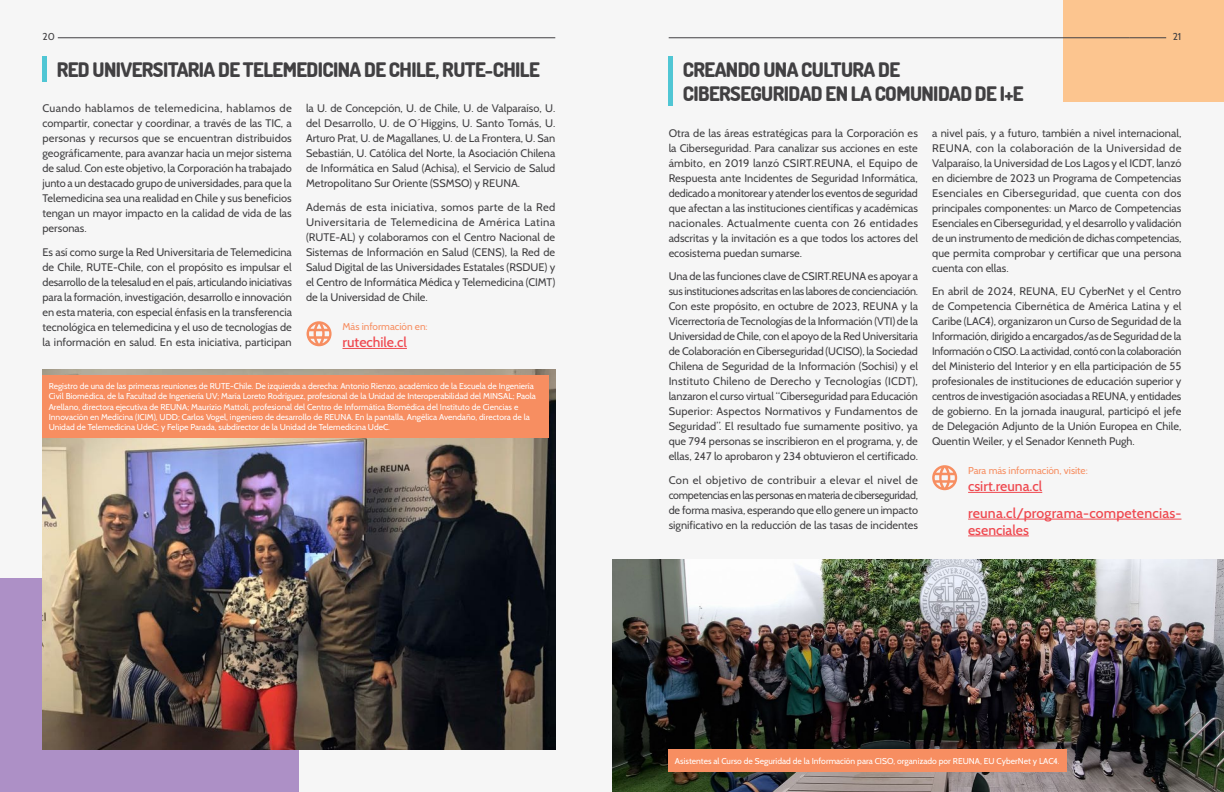
<style>
.page{position:relative;width:1224px;height:792px;background:#f6f6f6}
.page>*{position:absolute;margin:0;border:0;box-sizing:border-box;transform-origin:0 0}
.t1{font:800 20px/24px "Dosis";letter-spacing:-.03em;color:#414042}
.t2{font:500 14px/26.7px "Cabin";color:#ef484f}
.t3{font:11px/15px "Cabin";color:#414042;text-align:justify}
.t4{font:10px "Cabin";color:#f78e61}
.t5{font:10px "Cabin";color:#414042}
.t6{font:8.5px/10.2px "Cabin";color:#fff}
</style>
<div class="page">
<div style="left:0;top:579px;width:299px;height:213px;background:#ad90c6"></div>
<div style="left:1064px;top:0;width:160px;height:101px;background:#fcc58f"></div>
<img style="left:612px;top:560px;width:612px;height:232px">
<img style="left:43px;top:370px;width:512px;height:379px">
<div style="left:43px;top:375px;width:506px;height:63px;background:#f78e61"></div>
<div style="left:669px;top:749px;width:398px;height:23px;background:#f78e61"></div>
<hr style="left:669px;top:56px;width:4px;height:50px;background:#50c6d4">
<hr style="left:43px;top:56px;width:4px;height:25px;background:#50c6d4">
<svg style="left:932px;top:465px;width:25px;height:25px"></svg>
<svg style="left:307px;top:321px;width:25px;height:25px"></svg>
<hr style="left:968px;top:492px;width:74px;height:1px;background:#ef484f">
<hr style="left:968px;top:519px;width:213px;height:1px;background:#ef484f">
<hr style="left:968px;top:536px;width:61px;height:1px;background:#ef484f">
<hr style="left:342px;top:348px;width:65px;height:1px;background:#ef484f">
<hr style="left:58px;top:38px;width:497px;height:1px;background:#414042">
<hr style="left:669px;top:38px;width:461px;height:1px;background:#414042">
<hr style="left:1130px;top:38px;width:36px;height:1px;background:#414042">
<p class="t5" style="left:43px;top:30px;width:14px">20</p>
<p class="t5" style="left:1173px;top:30px;width:10px">21</p>
<h1 class="t1" style="left:57px;top:57px;width:485px">RED UNIVERSITARIA DE TELEMEDICINA DE CHILE, RUTE-CHILE</h1>
<p class="t3" style="left:43px;top:101px;width:251px">Cuando hablamos de telemedicina, hablamos de compartir, conectar y coordinar, a través de las TIC, a personas y recursos que se encuentran distribuidos geográficamente, para avanzar hacia un mejor sistema de salud. Con este objetivo, la Corporación ha trabajado junto a un destacado grupo de universidades, para que la Telemedicina sea una realidad en Chile y sus beneficios tengan un mayor impacto en la calidad de vida de las personas.</p>
<p class="t3" style="left:43px;top:244px;width:251px">Es así como surge la Red Universitaria de Telemedicina de Chile, RUTE-Chile, con el propósito es impulsar el desarrollo de la telesalud en el país, articulando iniciativas para la formación, investigación, desarrollo e innovación en esta materia, con especial énfasis en la transferencia tecnológica en telemedicina y el uso de tecnologías de la información en salud. En esta iniciativa, participan</p>
<p class="t3" style="left:306px;top:101px;width:251px">la U. de Concepción, U. de Chile, U. de Valparaíso, U. del Desarrollo, U. de O´Higgins, U. Santo Tomás, U.<br>Arturo Prat, U. de Magallanes, U. de La Frontera, U. San Sebastián, U. Católica del Norte, la Asociación Chilena de Informática en Salud (Achisa), el Servicio de Salud Metropolitano Sur Oriente (SSMSO) y REUNA.</p>
<p class="t3" style="left:306px;top:199px;width:251px">Además de esta iniciativa, somos parte de la Red Universitaria de Telemedicina de América Latina (RUTE-AL) y colaboramos con el Centro Nacional de Sistemas de Información en Salud (CENS), la Red de Salud Digital de las Universidades Estatales (RSDUE) y el Centro de Informática Médica y Telemedicina (CIMT) de la Universidad de Chile.</p>
<p class="t4" style="left:343px;top:320px;width:87px">Más información en:</p>
<p class="t2" style="left:342px;top:329px;width:66px">rutechile.cl</p>
<p class="t6" style="left:49px;top:381px;width:489px">Registro de una de las primeras reuniones de RUTE-Chile. De izquierda a derecha: Antonio Rienzo, académico de la Escuela de Ingeniería Civil Biomédica, de la Facultad de Ingeniería UV; María Loreto Rodríguez, profesional de la Unidad de Interoperabilidad del MINSAL; Paola Arellano, directora ejecutiva de REUNA; Maurizio Mattoli, profesional del Centro de Informática Biomédica del Instituto de Ciencias e Innovación en Medicina (ICIM), UDD; Carlos Vogel, ingeniero de desarrollo de REUNA. En la pantalla, Angélica Avendaño, directora de la Unidad de Telemedicina UdeC; y Felipe Parada, subdirector de la Unidad de Telemedicina UdeC.</p>
<h1 class="t1" style="left:683px;top:57px;width:342px">CREANDO UNA CULTURA DE<br>CIBERSEGURIDAD EN LA COMUNIDAD DE I+E</h1>
<p class="t3" style="left:669px;top:125px;width:251px">Otra de las áreas estratégicas para la Corporación es la Ciberseguridad. Para canalizar sus acciones en este ámbito, en 2019 lanzó CSIRT.REUNA, el Equipo de Respuesta ante Incidentes de Seguridad Informática, dedicado a monitorear y atender los eventos de seguridad que afectan a las instituciones científicas y académicas nacionales. Actualmente cuenta con 26 entidades adscritas y la invitación es a que todos los actores del ecosistema puedan sumarse.</p>
<p class="t3" style="left:669px;top:269px;width:251px">Una de las funciones clave de CSIRT.REUNA es apoyar a sus instituciones adscritas en las labores de concienciación.<br>Con este propósito, en octubre de 2023, REUNA y la Vicerrectoría de Tecnologías de la Información (VTI) de la Universidad de Chile, con el apoyo de la Red Universitaria de Colaboración en Ciberseguridad (UCISO), la Sociedad Chilena de Seguridad de la Información (Sochisi) y el Instituto Chileno de Derecho y Tecnologías (ICDT), lanzaron el curso virtual “Ciberseguridad para Educación Superior: Aspectos Normativos y Fundamentos de Seguridad”. El resultado fue sumamente positivo, ya que 794 personas se inscribieron en el programa, y, de ellas, 247 lo aprobaron y 234 obtuvieron el certificado.</p>
<p class="t3" style="left:669px;top:472px;width:251px">Con el objetivo de contribuir a elevar el nivel de competencias en las personas en materia de ciberseguridad, de forma masiva, esperando que ello genere un impacto significativo en la reducción de las tasas de incidentes</p>
<p class="t3" style="left:932px;top:125px;width:251px">a nivel país, y a futuro, también a nivel internacional, REUNA, con la colaboración de la Universidad de Valparaíso, la Universidad de Los Lagos y el ICDT, lanzó en diciembre de 2023 un Programa de Competencias Esenciales en Ciberseguridad, que cuenta con dos principales componentes: un Marco de Competencias Esenciales en Ciberseguridad, y el desarrollo y validación de un instrumento de medición de dichas competencias, que permita comprobar y certificar que una persona cuenta con ellas.</p>
<p class="t3" style="left:932px;top:284px;width:251px">En abril de 2024, REUNA, EU CyberNet y el Centro de Competencia Cibernética de América Latina y el Caribe (LAC4), organizaron un Curso de Seguridad de la Información, dirigido a encargados/as de Seguridad de la Información o CISO. La actividad, contó con la colaboración del Ministerio del Interior y en ella participación de 55 profesionales de instituciones de educación superior y centros de investigación asociadas a REUNA, y entidades de gobierno. En la jornada inaugural, participó el jefe de Delegación Adjunto de la Unión Europea en Chile, Quentin Weiler, y el Senador Kenneth Pugh.</p>
<p class="t4" style="left:968px;top:464px;width:121px">Para más información, visite:</p>
<p class="t2" style="left:968px;top:473px;width:215px">csirt.reuna.cl reuna.cl/programa-competencias-</p>
<p class="t2" style="left:968px;top:516px;width:62px">esenciales</p>
<p class="t6" style="left:675px;top:756px;width:386px">Asistentes al Curso de Seguridad de la Información para CISO, organizado por REUNA, EU CyberNet y LAC4.</p>
</div>
